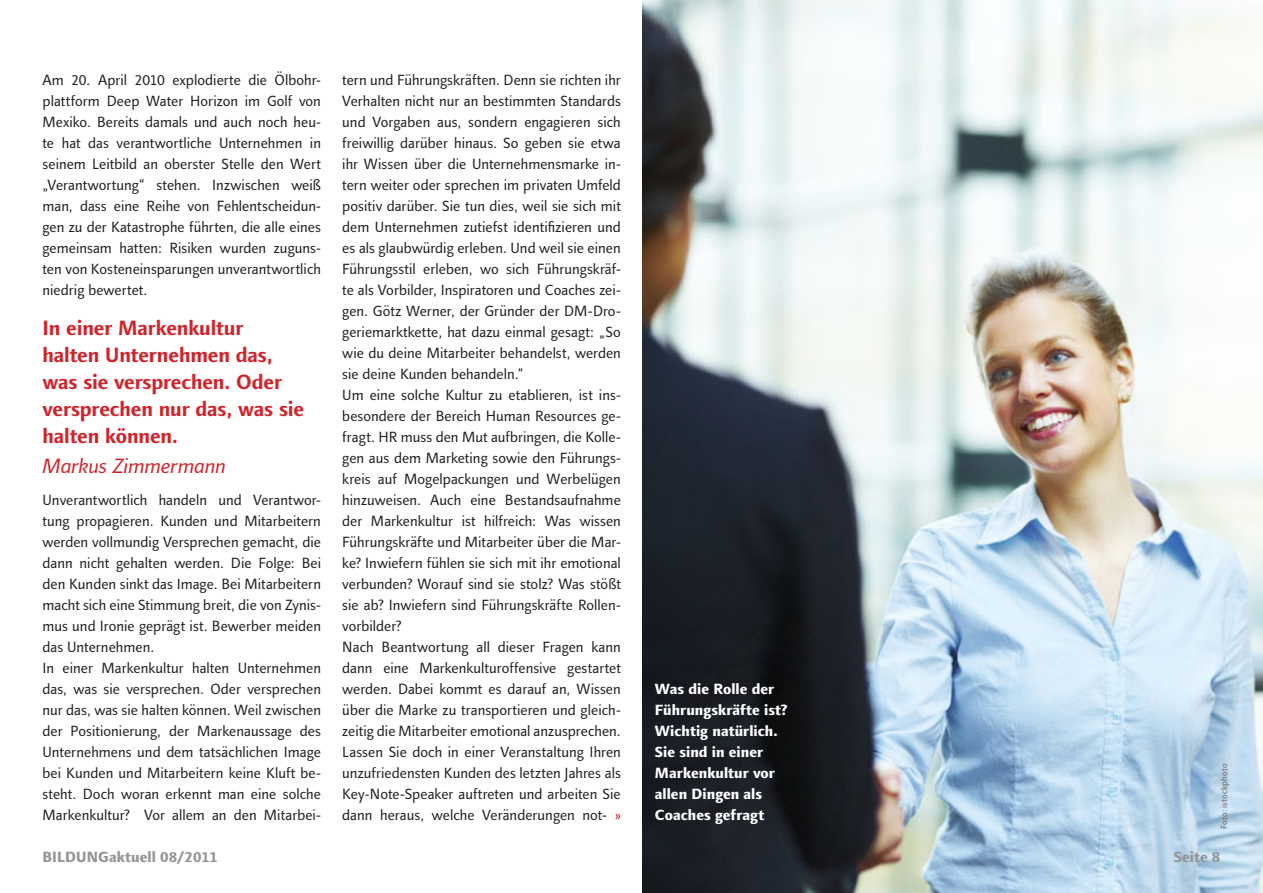
<style>
.page{position:relative;width:1263px;height:893px;background:#fff}
.page>*{position:absolute;margin:0;border:0;box-sizing:border-box;transform-origin:0 0}
.Info_Buchkasten{font:700 21px/27px "Linotype Finnegan";letter-spacing:-.005em;color:#d1232a}
.Info_Buchkasten-2{font:italic 21px "Linotype Finnegan";letter-spacing:-.005em;color:#d1232a}
.Initial{font:15px/21px "Linotype Finnegan";letter-spacing:.005em;color:#231f20;text-align:justify}
.Info_Buchkasten-3{font:800 15px/21px "Linotype Finnegan Os F";letter-spacing:.005em;color:#fff}
.t1{font:800 15px "Linotype Finnegan";letter-spacing:.005em;color:#939598}
.t2{font:9px "Linotype Finnegan";letter-spacing:.02em;color:#636366}
.s1{color:#d1232a}
</style>
<div class="page">
<img style="left:642px;top:0;width:621px;height:893px">
<p class="Initial" style="left:43px;top:69px;width:280px">Am 20. April 2010 explodierte die Ölbohr&shy;plattform Deep Water Horizon im Golf von Mexiko. Bereits damals und auch noch heu&shy;te hat das verantwortliche Unternehmen in seinem Leitbild an oberster Stelle den Wert „Verantwortung“ stehen. Inzwischen weiß man, dass eine Reihe von Fehlentscheidun&shy;gen zu der Katastrophe führten, die alle eines gemeinsam hatten: Risiken wurden zuguns&shy;ten von Kosteneinsparungen unverantwortlich niedrig bewertet.</p>
<p class="Info_Buchkasten" style="left:43px;top:315px;width:263px">In einer Markenkultur halten Unternehmen das, was sie versprechen. Oder versprechen nur das, was sie halten können.</p>
<p class="Info_Buchkasten-2" style="left:43px;top:454px;width:185px">Markus Zimmermann</p>
<p class="Initial" style="left:43px;top:489px;width:280px">Unverantwortlich handeln und Verantwor&shy;tung propagieren. Kunden und Mitarbeitern werden vollmundig Versprechen gemacht, die dann nicht gehalten werden. Die Folge: Bei den Kunden sinkt das Image. Bei Mitarbeitern macht sich eine Stimmung breit, die von Zynis&shy;mus und Ironie geprägt ist. Bewerber meiden das Unternehmen.</p>
<p class="Initial" style="left:43px;top:657px;width:280px">In einer Markenkultur halten Unternehmen das, was sie versprechen. Oder versprechen nur das, was sie halten können. Weil zwischen der Positionierung, der Markenaussage des Unternehmens und dem tatsächlichen Image bei Kunden und Mitarbeitern keine Kluft be&shy;steht. Doch woran erkennt man eine solche Markenkultur? Vor allem an den Mitarbei-</p>
<p class="Initial" style="left:342px;top:69px;width:280px">tern und Führungskräften. Denn sie richten ihr Verhalten nicht nur an bestimmten Standards und Vorgaben aus, sondern engagieren sich freiwillig darüber hinaus. So geben sie etwa ihr Wissen über die Unternehmensmarke in&shy;tern weiter oder sprechen im privaten Umfeld positiv darüber. Sie tun dies, weil sie sich mit dem Unternehmen zutiefst identifizieren und es als glaubwürdig erleben. Und weil sie einen Führungsstil erleben, wo sich Führungskräf&shy;te als Vorbilder, Inspiratoren und Coaches zei&shy;gen. Götz Werner, der Gründer der DM-Dro&shy;geriemarktkette, hat dazu einmal gesagt: „So wie du deine Mitarbeiter behandelst, werden sie deine Kunden behandeln.“</p>
<p class="Initial" style="left:342px;top:384px;width:280px">Um eine solche Kultur zu etablieren, ist ins&shy;besondere der Bereich Human Resources ge&shy;fragt. HR muss den Mut aufbringen, die Kolle&shy;gen aus dem Marketing sowie den Führungs&shy;kreis auf Mogelpackungen und Werbelügen hinzuweisen. Auch eine Bestandsaufnahme der Markenkultur ist hilfreich: Was wissen Führungskräfte und Mitarbeiter über die Mar&shy;ke? Inwiefern fühlen sie sich mit ihr emotional verbunden? Worauf sind sie stolz? Was stößt sie ab? Inwiefern sind Führungskräfte Rollen&shy;vorbilder?</p>
<p class="Initial" style="left:342px;top:636px;width:280px">Nach Beantwortung all dieser Fragen kann dann eine Markenkulturoffensive gestartet werden. Dabei kommt es darauf an, Wissen über die Marke zu transportieren und gleich&shy;zeitig die Mitarbeiter emotional anzusprechen.<br>Lassen Sie doch in einer Veranstaltung Ihren unzufriedensten Kunden des letzten Jahres als Key-Note-Speaker auftreten und arbeiten Sie dann heraus, welche Veränderungen not- <span class="s1">»</span></p>
<p class="Info_Buchkasten-3" style="left:655px;top:679px;width:134px">Was die Rolle der<br>Führungskräfte ist?<br>Wichtig natürlich.<br>Sie sind in einer<br>Markenkultur vor allen Dingen als<br>Coaches gefragt</p>
<p class="t2" style="left:1219px;top:829px;width:67px;rotate:-90deg">Foto: istockphoto</p>
<p class="t1" style="left:43px;top:848px;width:177px">BILDUNGaktuell 08/2011</p>
<p class="t1" style="left:1174px;top:848px;width:48px">Seite 8</p>
</div>
